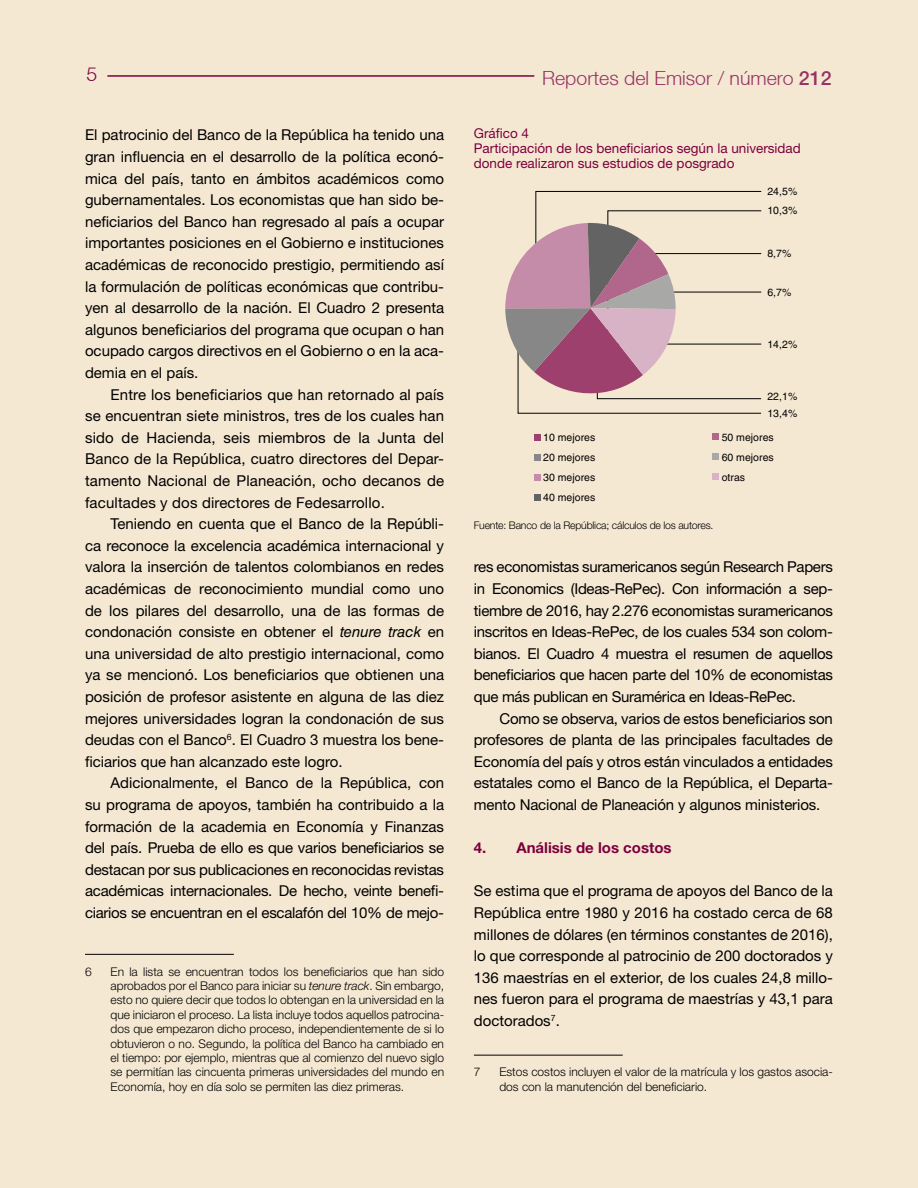
<style>
.page{position:relative;width:918px;height:1188px;background:#f5e8d2}
.page>*{position:absolute;margin:0;border:0;box-sizing:border-box;transform-origin:0 0}
.t1{font:300 19.5px "Helvetica Neue LT";color:#973364}
.t2{font:300 19.5px "Helvetica Neue LT";color:#7d003e}
.t3{font:15px/21.6px "Helvetica Neue LT Std";color:#000;text-align:justify}
.t4{font:700 15px "Helvetica Neue LT Std";color:#7d003e}
.t5{font:13.5px/15px "Helvetica Neue LT Std";color:#7d003e}
.t6{font:300 12px/14.4px "Helvetica Neue LT Std";color:#000;text-align:justify}
.t7{font:10.5px/20.1px "Helvetica";letter-spacing:.005em;color:#000}
.t8{font:300 10.5px "Helvetica Neue LT Std";letter-spacing:-.02em;color:#000}
.s1{font-family:"Helvetica Neue";font-weight:500}
.s2{font-family:"Helvetica LT Std";font-style:italic}
.s3{font-style:italic}
</style>
<div class="page">
<hr style="left:107px;top:75px;width:427px;height:2px;background:#7d003e">
<hr style="left:85px;top:954px;width:149px;height:1px;background:#000">
<hr style="left:474px;top:1055px;width:149px;height:1px;background:#000">
<svg style="left:534px;top:434px;width:6px;height:6px"></svg>
<div style="left:534px;top:454px;width:6px;height:7px;background:#878787"></div>
<svg style="left:534px;top:474px;width:6px;height:6px"></svg>
<svg style="left:534px;top:494px;width:6px;height:6px"></svg>
<div style="left:712px;top:434px;width:7px;height:6px;background:#b1668b"></div>
<div style="left:712px;top:454px;width:7px;height:6px;background:#a8a8a7"></div>
<div style="left:712px;top:473px;width:7px;height:7px;background:#d8b3c5"></div>
<svg style="left:505px;top:191px;width:257px;height:223px"></svg>
<h1 class="t2" style="left:86px;top:63px;width:12px">5</h1>
<h1 class="t1" style="left:542px;top:67px;width:291px">Reportes del Emisor / número <span class="s1">212</span></h1>
<p class="t3" style="left:85px;top:124px;width:361px">El patrocinio del Banco de la República ha tenido una gran influencia en el desarrollo de la política econó&shy;mica del país, tanto en ámbitos académicos como gubernamentales. Los economistas que han sido be&shy;neficiarios del Banco han regresado al país a ocupar importantes posiciones en el Gobierno e instituciones académicas de reconocido prestigio, permitiendo así la formulación de políticas económicas que contribu&shy;yen al desarrollo de la nación. El Cuadro 2 presenta algunos beneficiarios del programa que ocupan o han ocupado cargos directivos en el Gobierno o en la aca&shy;demia en el país.</p>
<p class="t3" style="left:85px;top:383px;width:361px;text-indent:26px">Entre los beneficiarios que han retornado al país se encuentran siete ministros, tres de los cuales han sido de Hacienda, seis miembros de la Junta del Banco de la República, cuatro directores del Depar&shy;tamento Nacional de Planeación, ocho decanos de facultades y dos directores de Fedesarrollo.</p>
<p class="t3" style="left:85px;top:513px;width:361px;text-indent:26px">Teniendo en cuenta que el Banco de la Repúbli&shy;ca reconoce la excelencia académica internacional y valora la inserción de talentos colombianos en redes académicas de reconocimiento mundial como uno de los pilares del desarrollo, una de las formas de condonación consiste en obtener el <span class="s2">tenure track</span> en una universidad de alto prestigio internacional, como ya se mencionó. Los beneficiarios que obtienen una posición de profesor asistente en alguna de las diez mejores universidades logran la condonación de sus deudas con el Banco<sup>6</sup>. El Cuadro 3 muestra los bene&shy;ficiarios que han alcanzado este logro.</p>
<p class="t3" style="left:85px;top:772px;width:361px;text-indent:26px">Adicionalmente, el Banco de la República, con su programa de apoyos, también ha contribuido a la formación de la academia en Economía y Finanzas del país. Prueba de ello es que varios beneficiarios se destacan por sus publicaciones en reconocidas revistas académicas internacionales. De hecho, veinte benefi&shy;ciarios se encuentran en el escalafón del 10% de mejo-</p>
<p class="t6" style="left:85px;top:964px;width:8px">6</p>
<p class="t6" style="left:111px;top:964px;width:335px">En la lista se encuentran todos los beneficiarios que han sido aprobados por el Banco para iniciar su <span class="s3">tenure track</span>. Sin embargo, esto no quiere decir que todos lo obtengan en la universidad en la que iniciaron el proceso. La lista incluye todos aquellos patrocina&shy;dos que empezaron dicho proceso, independientemente de si lo obtuvieron o no. Segundo, la política del Banco ha cambiado en el tiempo: por ejemplo, mientras que al comienzo del nuevo siglo se permitían las cincuenta primeras universidades del mundo en Economía, hoy en día solo se permiten las diez primeras.</p>
<p class="t5" style="left:474px;top:125px;width:329px">Gráfico 4<br>Participación de los beneficiarios según la universidad donde realizaron sus estudios de posgrado</p>
<p class="t7" style="left:767px;top:182px;width:32px;line-height:19px">24,5%<br>10,3%</p>
<p class="t7" style="left:767px;top:243px;width:26px">8,7%</p>
<p class="t7" style="left:767px;top:283px;width:26px">6,7%</p>
<p class="t7" style="left:767px;top:334px;width:32px">14,2%</p>
<p class="t7" style="left:767px;top:388px;width:32px;line-height:16.6px">22,1%<br>13,4%</p>
<p class="t7" style="left:543px;top:427px;width:54px;text-align:justify">10 mejores 20 mejores 30 mejores 40 mejores</p>
<p class="t7" style="left:722px;top:427px;width:54px;text-align:justify">50 mejores 60 mejores otras</p>
<p class="t8" style="left:474px;top:519px;width:241px">Fuente: Banco de la República; cálculos de los autores.</p>
<p class="t3" style="left:474px;top:556px;width:361px">res economistas suramericanos según Research Papers in Economics (Ideas-RePec). Con información a sep&shy;tiembre de 2016, hay 2.276 economistas suramericanos inscritos en Ideas-RePec, de los cuales 534 son colom&shy;bianos. El Cuadro 4 muestra el resumen de aquellos beneficiarios que hacen parte del 10% de economistas que más publican en Suramérica en Ideas-RePec.</p>
<p class="t3" style="left:474px;top:707px;width:361px;text-indent:26px">Como se observa, varios de estos beneficiarios son profesores de planta de las principales facultades de Economía del país y otros están vinculados a entidades estatales como el Banco de la República, el Departa&shy;mento Nacional de Planeación y algunos ministerios.</p>
<p class="t4" style="left:474px;top:839px;width:199px">4. Análisis de los costos</p>
<p class="t3" style="left:474px;top:880px;width:361px">Se estima que el programa de apoyos del Banco de la República entre 1980 y 2016 ha costado cerca de 68 millones de dólares (en términos constantes de 2016), lo que corresponde al patrocinio de 200 doctorados y 136 maestrías en el exterior, de los cuales 24,8 millo&shy;nes fueron para el programa de maestrías y 43,1 para doctorados<sup>7</sup>.</p>
<p class="t6" style="left:474px;top:1065px;width:8px">7</p>
<p class="t6" style="left:499px;top:1065px;width:335px">Estos costos incluyen el valor de la matrícula y los gastos asocia&shy;dos con la manutención del beneficiario.</p>
</div>
